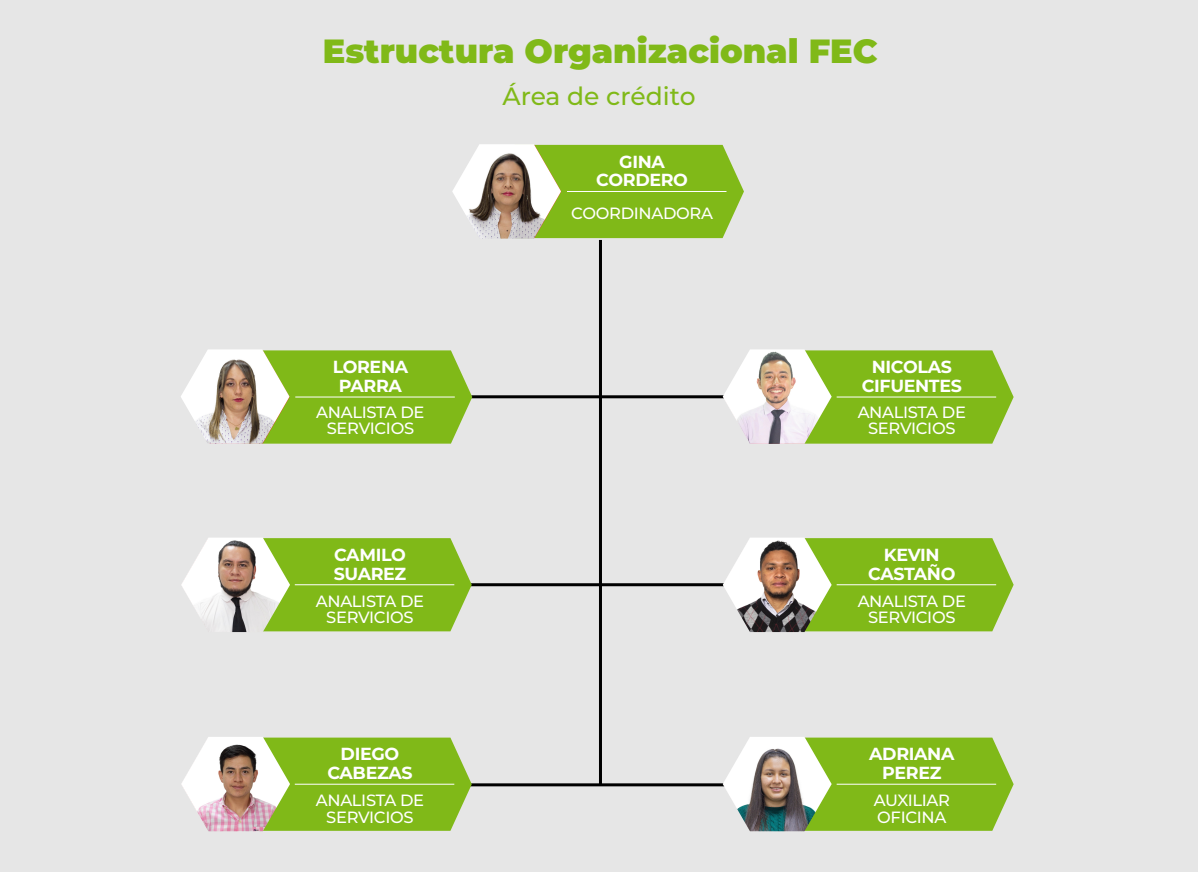
<style>
.page{position:relative;width:1198px;height:872px;background:#fff}
.page>*{position:absolute;margin:0;border:0;box-sizing:border-box;transform-origin:0 0}
.t1{font:900 33.5px "Montserrat";color:#80b918}
.t2{font:500 25px "Montserrat";color:#80b918}
.t3{font:700 17.45px/18.6px "Montserrat";letter-spacing:-.02em;color:#fff;text-align:center}
.t4{font:500 16.3px/16.3px "Montserrat";letter-spacing:-.02em;color:#fff;text-align:center}
</style>
<div class="page">
<div style="left:0;top:0;width:1198px;height:871px;background:#e6e6e6"></div>
<hr style="left:599px;top:240px;width:3px;height:544px;background:#000">
<hr style="left:471px;top:395px;width:296px;height:3px;background:#000">
<hr style="left:468px;top:583px;width:299px;height:3px;background:#000">
<hr style="left:470px;top:783px;width:329px;height:3px;background:#000">
<div style="left:561px;top:145px;width:183px;height:93px;background:#80b918"></div>
<hr style="left:567px;top:191px;width:159px;height:1px;background:#fff">
<img style="left:452px;top:144px;width:109px;height:94px">
<svg style="left:289px;top:350px;width:183px;height:93px;background:#86bc25"></svg>
<hr style="left:295px;top:396px;width:160px;height:1px;background:#fff">
<img style="left:181px;top:349px;width:108px;height:94px">
<svg style="left:290px;top:538px;width:182px;height:93px;background:#86bb25"></svg>
<hr style="left:295px;top:584px;width:159px;height:1px;background:#fff">
<img style="left:181px;top:538px;width:109px;height:93px">
<svg style="left:290px;top:737px;width:182px;height:93px;background:#87bc27"></svg>
<hr style="left:295px;top:783px;width:159px;height:1px;background:#fff">
<img style="left:181px;top:737px;width:109px;height:93px">
<svg style="left:831px;top:737px;width:182px;height:93px;background:#86bc25"></svg>
<hr style="left:836px;top:783px;width:160px;height:1px;background:#fff">
<img style="left:723px;top:737px;width:108px;height:93px">
<svg style="left:831px;top:538px;width:182px;height:93px;background:#85bb23"></svg>
<hr style="left:836px;top:584px;width:160px;height:1px;background:#fff">
<img style="left:723px;top:538px;width:108px;height:93px">
<svg style="left:831px;top:350px;width:182px;height:93px;background:#86bb24"></svg>
<hr style="left:836px;top:396px;width:160px;height:1px;background:#fff">
<img style="left:723px;top:349px;width:108px;height:94px">
<h1 class="t1" style="left:323px;top:26px;width:556px">Estructura Organizacional FEC</h1>
<h2 class="t2" style="left:502px;top:79px;width:195px">Área de crédito</h2>
<p class="t3" style="left:333px;top:356px;width:77px">LORENA<br>PARRA</p>
<p class="t4" style="left:316px;top:403px;width:110px">ANALISTA DE<br>SERVICIOS</p>
<p class="t3" style="left:334px;top:544px;width:74px;text-align:left">CAMILO<br>SUAREZ</p>
<p class="t4" style="left:316px;top:592px;width:110px">ANALISTA DE<br>SERVICIOS</p>
<p class="t3" style="left:327px;top:743px;width:87px">DIEGO<br>CABEZAS</p>
<p class="t4" style="left:316px;top:791px;width:110px">ANALISTA DE<br>SERVICIOS</p>
<p class="t3" style="left:596px;top:151px;width:93px">GINA<br>CORDERO</p>
<p class="t4" style="left:571px;top:204px;width:143px">COORDINADORA</p>
<p class="t3" style="left:862px;top:356px;width:102px">NICOLAS<br>CIFUENTES</p>
<p class="t4" style="left:857px;top:403px;width:110px">ANALISTA DE<br>SERVICIOS</p>
<p class="t3" style="left:868px;top:544px;width:89px">KEVIN<br>CASTAÑO</p>
<p class="t4" style="left:857px;top:592px;width:110px">ANALISTA DE<br>SERVICIOS</p>
<p class="t3" style="left:869px;top:743px;width:87px">ADRIANA<br>PEREZ</p>
<p class="t4" style="left:873px;top:791px;width:78px;text-align:left">AUXILIAR<br>OFICINA</p>
</div>
